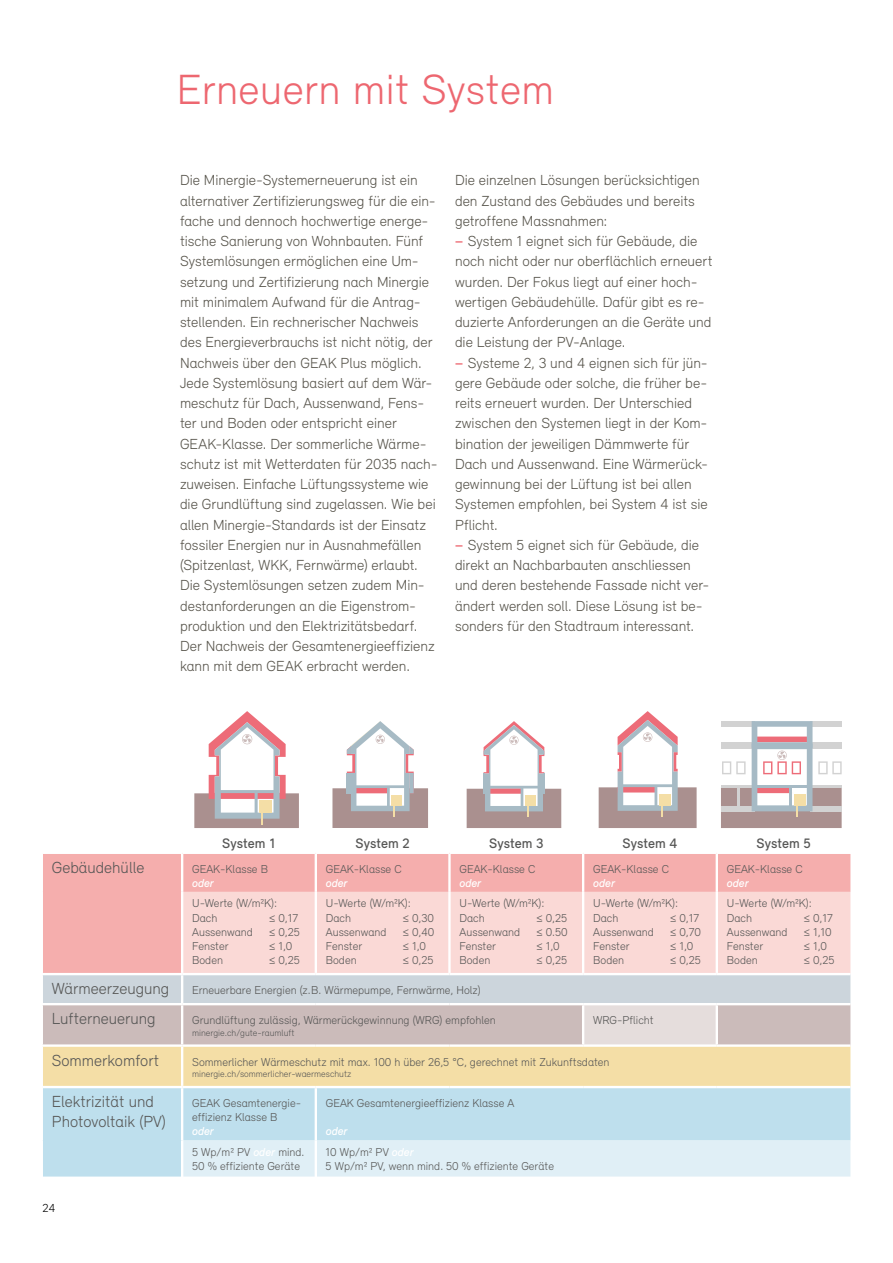
<style>
.page{position:relative;width:893px;height:1263px;background:#fff}
.page>*{position:absolute;margin:0;border:0;box-sizing:border-box;transform-origin:0 0}
.t1{font:300 43.5px "Relevant";letter-spacing:.01em;color:#ed6770}
.t2{font:300 16.5px/19.8px "Relevant";color:#575756}
.t3{font:300 15px/20.2px "Relevant";color:#57544b}
.t4{font:500 14.1px "Relevant";color:#575756}
.t5{font:300 12px "Relevant";color:#000}
.t6{font:300 11.85px/14.1px "Relevant";color:#575756}
.t7{font:italic 500 11.85px "Relevant";color:#fff}
.t8{font:300 9.45px "Relevant";color:#575756}
.s1{font-weight:500;color:#ed6770}
.s2{font-weight:500;font-style:italic;color:#fff}
</style>
<div class="page">
<svg style="left:43px;top:787px;width:807px;height:389px;background:#e5d8d5"></svg>
<svg style="left:332px;top:721px;width:96px;height:107px"></svg>
<svg style="left:467px;top:721px;width:94px;height:107px"></svg>
<svg style="left:599px;top:711px;width:98px;height:117px"></svg>
<svg style="left:721px;top:721px;width:121px;height:107px"></svg>
<svg style="left:194px;top:711px;width:105px;height:117px"></svg>
<h1 class="t1" style="left:177px;top:64px;width:379px">Erneuern mit System</h1>
<p class="t3" style="left:180px;top:170px;width:259px">Die Minergie-Systemerneuerung ist ein alternativer Zertifizierungsweg für die ein&shy;fache und dennoch hochwertige energe&shy;tische Sanierung von Wohnbauten. Fünf Systemlösungen ermöglichen eine Um&shy;setzung und Zertifizierung nach Minergie mit minimalem Aufwand für die Antrag&shy;stellenden. Ein rechnerischer Nachweis des Energieverbrauchs ist nicht nötig, der Nachweis über den GEAK Plus möglich.<br>Jede Systemlösung basiert auf dem Wär&shy;meschutz für Dach, Aussenwand, Fens&shy;ter und Boden oder entspricht einer GEAK-Klasse. Der sommerliche Wärme&shy;schutz ist mit Wetterdaten für 2035 nach&shy;zuweisen. Einfache Lüftungssysteme wie die Grundlüftung sind zugelassen. Wie bei allen Minergie-Standards ist der Einsatz fossiler Energien nur in Ausnahmefällen (Spitzenlast, WKK, Fernwärme) erlaubt.<br>Die Systemlösungen setzen zudem Min&shy;destanforderungen an die Eigenstrom&shy;produktion und den Elektrizitätsbedarf.<br>Der Nachweis der Gesamtenergieeffizienz kann mit dem GEAK erbracht werden.</p>
<p class="t3" style="left:455px;top:170px;width:259px">Die einzelnen Lösungen berücksichtigen den Zustand des Gebäudes und bereits getroffene Massnahmen:<br><span class="s1">−</span> System 1 eignet sich für Gebäude, die noch nicht oder nur oberflächlich erneuert wurden. Der Fokus liegt auf einer hoch&shy;wertigen Gebäudehülle. Dafür gibt es re&shy;duzierte Anforderungen an die Geräte und die Leistung der PV-Anlage.<br><span class="s1">−</span> Systeme 2, 3 und 4 eignen sich für jün&shy;gere Gebäude oder solche, die früher be&shy;reits erneuert wurden. Der Unterschied zwischen den Systemen liegt in der Kom&shy;bination der jeweiligen Dämmwerte für Dach und Aussenwand. Eine Wärmerück&shy;gewinnung bei der Lüftung ist bei allen Systemen empfohlen, bei System 4 ist sie Pflicht.<br><span class="s1">−</span> System 5 eignet sich für Gebäude, die direkt an Nachbarbauten anschliessen und deren bestehende Fassade nicht ver&shy;ändert werden soll. Diese Lösung ist be&shy;sonders für den Stadtraum interessant.</p>
<p class="t4" style="left:222px;top:835px;width:55px">System 1</p>
<p class="t4" style="left:356px;top:835px;width:56px">System 2</p>
<p class="t4" style="left:489px;top:835px;width:56px">System 3</p>
<p class="t4" style="left:623px;top:835px;width:56px">System 4</p>
<p class="t4" style="left:756px;top:835px;width:56px">System 5</p>
<p class="t2" style="left:52px;top:857px;width:94px">Gebäudehülle</p>
<p class="t6" style="left:192px;top:861px;width:77px">GEAK-Klasse B</p>
<p class="t7" style="left:192px;top:875px;width:23px">oder</p>
<p class="t6" style="left:326px;top:861px;width:77px">GEAK-Klasse C</p>
<p class="t7" style="left:326px;top:875px;width:23px">oder</p>
<p class="t6" style="left:459px;top:861px;width:77px">GEAK-Klasse C</p>
<p class="t7" style="left:459px;top:876px;width:23px">oder</p>
<p class="t6" style="left:593px;top:861px;width:77px">GEAK-Klasse C</p>
<p class="t7" style="left:593px;top:875px;width:23px">oder</p>
<p class="t6" style="left:727px;top:861px;width:77px">GEAK-Klasse C</p>
<p class="t7" style="left:727px;top:875px;width:23px">oder</p>
<p class="t6" style="left:192px;top:896px;width:86px">U-Werte (W/m2K):<br>Dach</p>
<p class="t6" style="left:269px;top:910px;width:31px">≤ 0,17</p>
<p class="t6" style="left:326px;top:896px;width:86px">U-Werte (W/m2K):<br>Dach</p>
<p class="t6" style="left:403px;top:910px;width:33px">≤ 0,30</p>
<p class="t6" style="left:460px;top:896px;width:86px">U-Werte (W/m2K):<br>Dach</p>
<p class="t6" style="left:536px;top:910px;width:32px">≤ 0,25</p>
<p class="t6" style="left:593px;top:896px;width:86px">U-Werte (W/m2K):<br>Dach</p>
<p class="t6" style="left:670px;top:910px;width:31px">≤ 0,17</p>
<p class="t6" style="left:727px;top:896px;width:86px">U-Werte (W/m2K):<br>Dach</p>
<p class="t6" style="left:804px;top:910px;width:31px">≤ 0,17</p>
<p class="t6" style="left:192px;top:924px;width:62px">Aussenwand</p>
<p class="t6" style="left:269px;top:924px;width:32px">≤ 0,25</p>
<p class="t6" style="left:192px;top:938px;width:38px">Fenster</p>
<p class="t6" style="left:269px;top:938px;width:25px">≤ 1,0</p>
<p class="t6" style="left:192px;top:953px;width:32px">Boden</p>
<p class="t6" style="left:269px;top:953px;width:32px">≤ 0,25</p>
<p class="t6" style="left:326px;top:924px;width:62px">Aussenwand</p>
<p class="t6" style="left:403px;top:924px;width:33px">≤ 0,40</p>
<p class="t6" style="left:326px;top:938px;width:38px">Fenster</p>
<p class="t6" style="left:403px;top:938px;width:25px">≤ 1,0</p>
<p class="t6" style="left:326px;top:953px;width:32px">Boden</p>
<p class="t6" style="left:403px;top:953px;width:32px">≤ 0,25</p>
<p class="t6" style="left:460px;top:924px;width:62px">Aussenwand</p>
<p class="t6" style="left:536px;top:924px;width:33px">≤ 0.50</p>
<p class="t6" style="left:460px;top:938px;width:38px">Fenster</p>
<p class="t6" style="left:536px;top:938px;width:25px">≤ 1,0</p>
<p class="t6" style="left:460px;top:953px;width:32px">Boden</p>
<p class="t6" style="left:536px;top:953px;width:32px">≤ 0,25</p>
<p class="t6" style="left:593px;top:924px;width:62px">Aussenwand</p>
<p class="t6" style="left:670px;top:924px;width:32px">≤ 0,70</p>
<p class="t6" style="left:593px;top:938px;width:38px">Fenster</p>
<p class="t6" style="left:670px;top:938px;width:25px">≤ 1,0</p>
<p class="t6" style="left:593px;top:953px;width:32px">Boden</p>
<p class="t6" style="left:670px;top:953px;width:32px">≤ 0,25</p>
<p class="t6" style="left:727px;top:924px;width:62px">Aussenwand</p>
<p class="t6" style="left:804px;top:924px;width:30px">≤ 1,10</p>
<p class="t6" style="left:727px;top:938px;width:38px">Fenster</p>
<p class="t6" style="left:804px;top:938px;width:25px">≤ 1,0</p>
<p class="t6" style="left:727px;top:953px;width:32px">Boden</p>
<p class="t6" style="left:804px;top:953px;width:32px">≤ 0,25</p>
<p class="t2" style="left:52px;top:978px;width:119px">Wärmeerzeugung</p>
<p class="t6" style="left:192px;top:983px;width:290px">Erneuerbare Energien (z.B. Wärmepumpe, Fernwärme, Holz)</p>
<p class="t2" style="left:52px;top:1008px;width:105px">Lufterneuerung</p>
<p class="t6" style="left:192px;top:1013px;width:305px">Grundlüftung zulässig, Wärmerückgewinnung (WRG) empfohlen</p>
<p class="t8" style="left:192px;top:1027px;width:104px">minergie.ch/gute-raumluft</p>
<p class="t6" style="left:593px;top:1013px;width:62px">WRG-Pflicht</p>
<p class="t2" style="left:52px;top:1050px;width:109px">Sommerkomfort</p>
<p class="t6" style="left:192px;top:1054px;width:419px">Sommerlicher Wärmeschutz mit max. 100 h über 26,5 °C, gerechnet mit Zukunftsdaten</p>
<p class="t8" style="left:192px;top:1068px;width:161px">minergie.ch/sommerlicher-waermeschutz</p>
<p class="t2" style="left:52px;top:1091px;width:116px">Elektrizität und<br>Photovoltaik (PV)</p>
<p class="t6" style="left:192px;top:1096px;width:110px">GEAK Gesamtenergie&shy;effizienz Klasse B</p>
<p class="t7" style="left:192px;top:1124px;width:23px">oder</p>
<p class="t6" style="left:326px;top:1096px;width:190px">GEAK Gesamtenergieeffizienz Klasse A</p>
<p class="t7" style="left:326px;top:1124px;width:23px">oder</p>
<p class="t6" style="left:192px;top:1144px;width:114px">5 Wp/m2 PV <span class="s2">oder</span> mind.<br>50 % effiziente Geräte</p>
<p class="t6" style="left:326px;top:1144px;width:230px">10 Wp/m2 PV <span class="s2">oder<br></span>5 Wp/m2 PV, wenn mind. 50 % effiziente Geräte</p>
<p class="t5" style="left:43px;top:1201px;width:14px">24</p>
</div>
